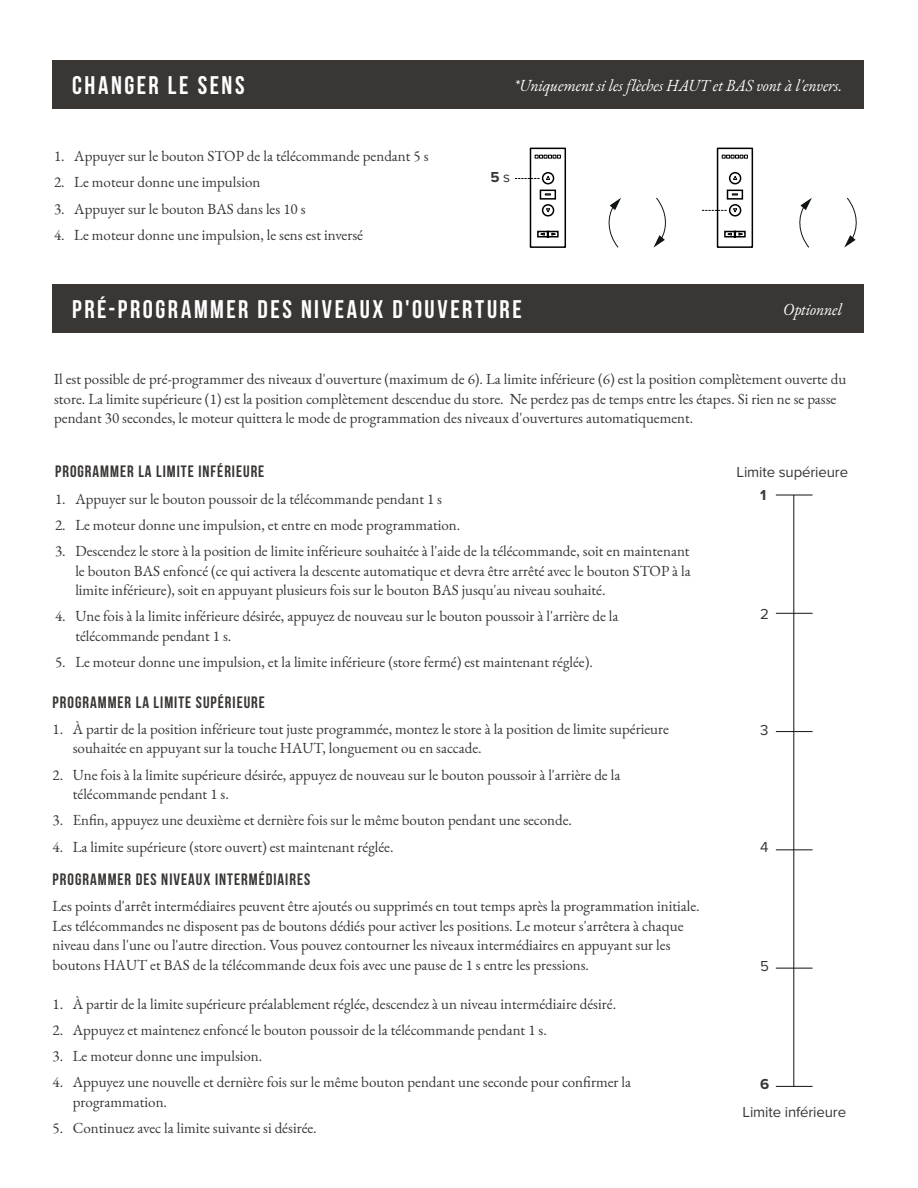
<style>
.page{position:relative;width:918px;height:1188px;background:#fff}
.page>*{position:absolute;margin:0;border:0;box-sizing:border-box;transform-origin:0 0}
.t1{font:700 25.5px "Bebas Neue";letter-spacing:.1em;color:#fff}
.t2{font:700 16.5px "Bebas Neue";letter-spacing:.06em;color:#393634}
.t3{font:italic 16.5px "EB Garamond";letter-spacing:-.01em;color:#fff;scale:.96 1}
.t4{font:15px/19.5px "EB Garamond";color:#393634}
.t5{font:15px "Proxima Nova";letter-spacing:-.01em;color:#393634}
.t6{font:700 15px "Proxima Nova";color:#393634}
.s1{font-weight:400}
</style>
<div class="page">
<div style="left:53px;top:61px;width:811px;height:48px;background:#393634"></div>
<div style="left:53px;top:285px;width:811px;height:48px;background:#393634"></div>
<div style="left:717px;top:148px;width:36px;height:100px;border:2px solid #000"></div>
<svg style="left:722px;top:155px;width:26px;height:4px"></svg>
<svg style="left:702px;top:171px;width:44px;height:67px"></svg>
<div style="left:530px;top:148px;width:36px;height:100px;border:2px solid #000"></div>
<svg style="left:535px;top:155px;width:26px;height:4px"></svg>
<svg style="left:515px;top:171px;width:44px;height:67px"></svg>
<svg style="left:653px;top:197px;width:13px;height:51px"></svg>
<svg style="left:608px;top:198px;width:13px;height:50px"></svg>
<svg style="left:844px;top:197px;width:13px;height:51px"></svg>
<svg style="left:799px;top:198px;width:13px;height:50px"></svg>
<hr style="left:793px;top:495px;width:1px;height:592px;background:#101414">
<hr style="left:776px;top:495px;width:37px;height:1px;background:#101414">
<hr style="left:776px;top:1086px;width:37px;height:1px;background:#101414">
<hr style="left:776px;top:968px;width:37px;height:1px;background:#101414">
<hr style="left:776px;top:849px;width:37px;height:1px;background:#101414">
<hr style="left:776px;top:731px;width:37px;height:1px;background:#101414">
<hr style="left:776px;top:613px;width:37px;height:1px;background:#101414">
<p class="t1" style="left:72px;top:72px;width:174px">CHANGER LE SENS</p>
<p class="t4" style="left:54px;top:146px;width:376px">1. Appuyer sur le bouton STOP de la télécommande pendant 5 s</p>
<p class="t4" style="left:54px;top:173px;width:208px">2. Le moteur donne une impulsion</p>
<p class="t4" style="left:54px;top:199px;width:253px">3. Appuyer sur le bouton BAS dans les 10 s</p>
<p class="t4" style="left:54px;top:225px;width:311px">4. Le moteur donne une impulsion, le sens est inversé</p>
<p class="t3" style="left:514px;top:75px;width:343px">*Uniquement si les flèches HAUT et BAS vont à l'envers.</p>
<p class="t6" style="left:491px;top:165px;width:21px">5 <span class="s1">s</span></p>
<p class="t1" style="left:72px;top:296px;width:451px">PRÉ-PROGRAMMER DES NIVEAUX D'OUVERTURE</p>
<p class="t3" style="left:783px;top:299px;width:63px">Optionnel</p>
<p class="t4" style="left:54px;top:369px;width:794px">Il est possible de pré-programmer des niveaux d'ouverture (maximum de 6). La limite inférieure (6) est la position complètement ouverte du store. La limite supérieure (1) est la position complètement descendue du store. Ne perdez pas de temps entre les étapes. Si rien ne se passe pendant 30 secondes, le moteur quittera le mode de programmation des niveaux d'ouvertures automatiquement.</p>
<p class="t2" style="left:55px;top:463px;width:211px">PROGRAMMER LA LIMITE INFÉRIEURE</p>
<p class="t4" style="left:55px;top:489px;width:388px">1. Appuyer sur le bouton poussoir de la télécommande pendant 1 s</p>
<p class="t4" style="left:55px;top:515px;width:407px">2. Le moteur donne une impulsion, et entre en mode programmation.</p>
<p class="t4" style="left:75px;top:542px;width:617px;text-align:justify;text-indent:-20px">3. Descendez le store à la position de limite inférieure souhaitée à l'aide de la télécommande, soit en maintenant le bouton BAS enfoncé (ce qui activera la descente automatique et devra être arrêté avec le bouton STOP à la limite inférieure), soit en appuyant plusieurs fois sur le bouton BAS jusqu'au niveau souhaité.</p>
<p class="t4" style="left:75px;top:607px;width:545px;text-indent:-20px">4. Une fois à la limite inférieure désirée, appuyez de nouveau sur le bouton poussoir à l'arrière de la télécommande pendant 1 s.</p>
<p class="t4" style="left:55px;top:653px;width:539px">5. Le moteur donne une impulsion, et la limite inférieure (store fermé) est maintenant réglée).</p>
<p class="t2" style="left:53px;top:693px;width:214px">PROGRAMMER LA LIMITE SUPÉRIEURE</p>
<p class="t4" style="left:73px;top:719px;width:598px;text-indent:-20px">1. À partir de la position inférieure tout juste programmée, montez le store à la position de limite supérieure souhaitée en appuyant sur la touche HAUT, longuement ou en saccade.</p>
<p class="t4" style="left:73px;top:765px;width:549px;text-indent:-20px">2. Une fois à la limite supérieure désirée, appuyez de nouveau sur le bouton poussoir à l'arrière de la télécommande pendant 1 s.</p>
<p class="t4" style="left:53px;top:811px;width:521px">3. Enfin, appuyez une deuxième et dernière fois sur le même bouton pendant une seconde.</p>
<p class="t4" style="left:53px;top:837px;width:342px">4. La limite supérieure (store ouvert) est maintenant réglée.</p>
<p class="t2" style="left:53px;top:870px;width:259px">PROGRAMMER DES NIVEAUX INTERMÉDIAIRES</p>
<p class="t4" style="left:53px;top:896px;width:649px">Les points d'arrêt intermédiaires peuvent être ajoutés ou supprimés en tout temps après la programmation initiale.<br>Les télécommandes ne disposent pas de boutons dédiés pour activer les positions. Le moteur s'arrêtera à chaque niveau dans l'une ou l'autre direction. Vous pouvez contourner les niveaux intermédiaires en appuyant sur les boutons HAUT et BAS de la télécommande deux fois avec une pause de 1 s entre les pressions.</p>
<p class="t4" style="left:53px;top:994px;width:565px">1. À partir de la limite supérieure préalablement réglée, descendez à un niveau intermédiaire désiré.</p>
<p class="t4" style="left:53px;top:1020px;width:496px">2. Appuyez et maintenez enfoncé le bouton poussoir de la télécommande pendant 1 s.</p>
<p class="t4" style="left:53px;top:1046px;width:211px">3. Le moteur donne une impulsion.</p>
<p class="t4" style="left:73px;top:1073px;width:560px;text-indent:-20px">4. Appuyez une nouvelle et dernière fois sur le même bouton pendant une seconde pour confirmer la programmation.</p>
<p class="t4" style="left:53px;top:1118px;width:266px">5. Continuez avec la limite suivante si désirée.</p>
<p class="t5" style="left:737px;top:460px;width:113px">Limite supérieure</p>
<p class="t6" style="left:760px;top:484px;width:8px">1</p>
<p class="t5" style="left:760px;top:602px;width:10px">2</p>
<p class="t5" style="left:760px;top:719px;width:10px">3</p>
<p class="t5" style="left:760px;top:836px;width:10px">4</p>
<p class="t5" style="left:760px;top:955px;width:10px">5</p>
<p class="t6" style="left:760px;top:1073px;width:11px">6</p>
<p class="t5" style="left:743px;top:1100px;width:105px">Limite inférieure</p>
</div>
